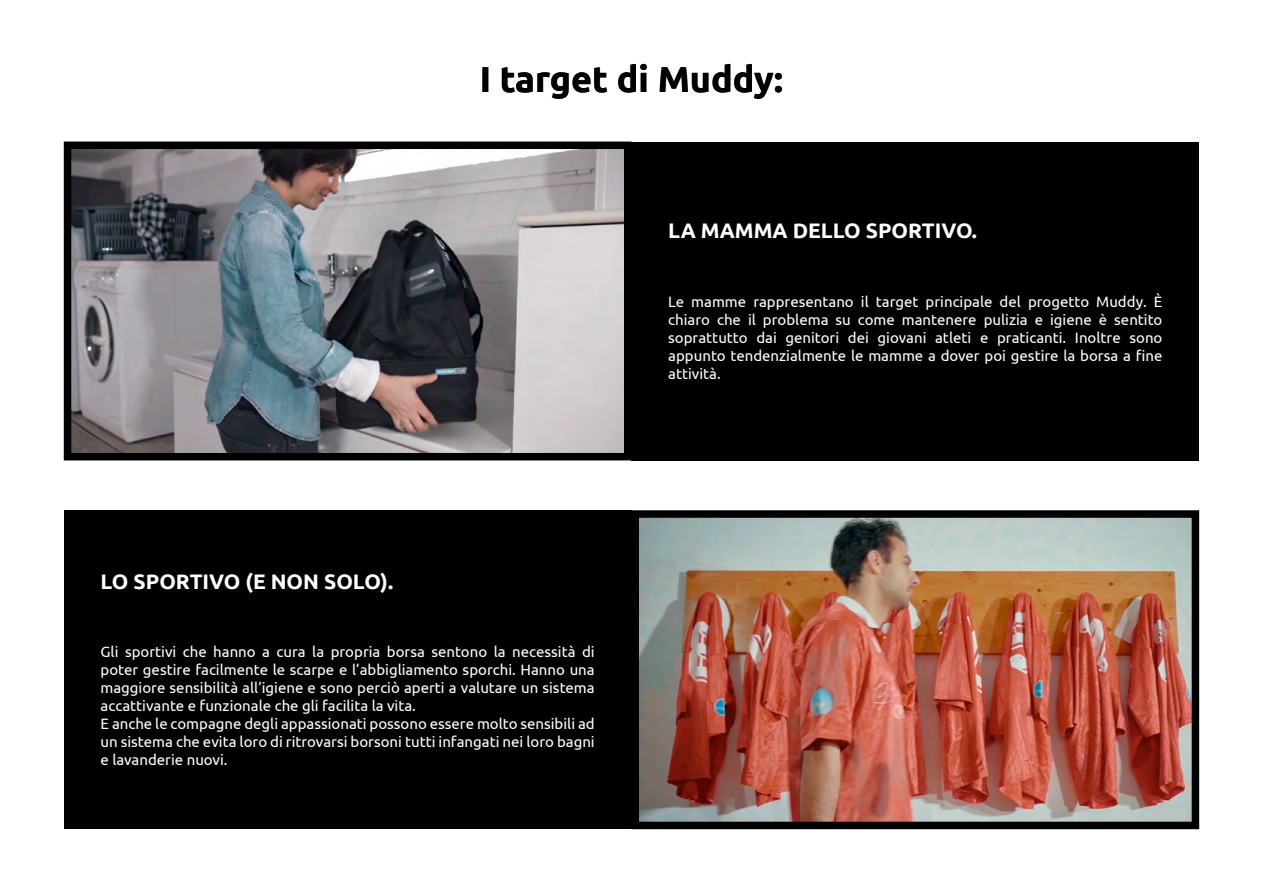
<style>
.page{position:relative;width:1263px;height:893px;background:#fff}
.page>*{position:absolute;margin:0;border:0;box-sizing:border-box;transform-origin:0 0}
.t1{font:700 36px "Ubuntu";color:#000}
.t2{font:700 21px "Ubuntu";color:#fff}
.t3{font:15px/18px "Ubuntu";color:#fff;text-align:justify}
</style>
<div class="page">
<div style="left:631px;top:142px;width:568px;height:318px;background:#000"></div>
<div style="left:64px;top:510px;width:567px;height:319px;background:#000"></div>
<img style="left:73px;top:151px;width:549px;height:300px">
<div style="left:64px;top:142px;width:567px;height:318px;border:8px solid #000"></div>
<img style="left:640px;top:519px;width:550px;height:301px">
<div style="left:631px;top:510px;width:568px;height:319px;border:8px solid #000"></div>
<p class="t1" style="left:480px;top:57px;width:305px">I target di Muddy:</p>
<p class="t2" style="left:668px;top:218px;width:310px">LA MAMMA DELLO SPORTIVO.</p>
<p class="t3" style="left:668px;top:292px;width:496px">Le mamme rappresentano il target principale del progetto Muddy. È chiaro che il problema su come mantenere pulizia e igiene è sentito soprattutto dai genitori dei giovani atleti e praticanti. Inoltre sono appunto tendenzialmente le mamme a dover poi gestire la borsa a fine attività.</p>
<p class="t2" style="left:101px;top:569px;width:294px">LO SPORTIVO (E NON SOLO).</p>
<p class="t3" style="left:101px;top:642px;width:496px">Gli sportivi che hanno a cura la propria borsa sentono la necessità di poter gestire facilmente le scarpe e l’abbigliamento sporchi. Hanno una maggiore sensibilità all’igiene e sono perciò aperti a valutare un sistema accattivante e funzionale che gli facilita la vita.</p>
<p class="t3" style="left:101px;top:714px;width:496px">E anche le compagne degli appassionati possono essere molto sensibili ad un sistema che evita loro di ritrovarsi borsoni tutti infangati nei loro bagni e lavanderie nuovi.</p>
</div>
